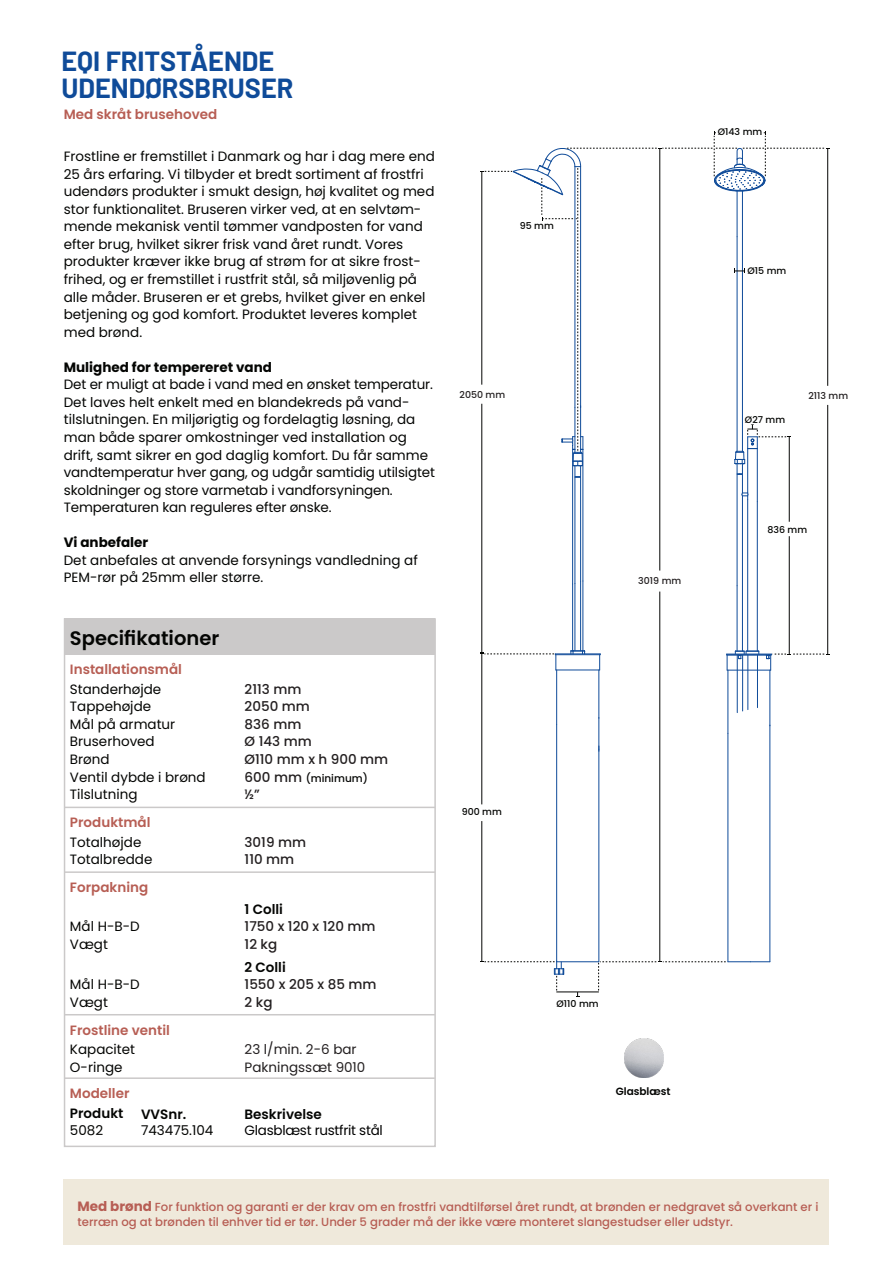
<style>
.page{position:relative;width:893px;height:1263px;background:#fff}
.page>*{position:absolute;margin:0;border:0;box-sizing:border-box;transform-origin:0 0}
.Rubrik{font:700 27px "Barlow";color:#0f4b99}
.Rubrik_1{font:600 19.5px "Poppins";color:#040503}
.Brød{font:13.5px/17.5px "Poppins";color:#040503}
.specifikationer_medium{font:500 13.5px "Poppins";color:#231f20}
.Specifikationer{font:600 13.5px "Poppins";color:#b75e54}
.Underubrik{font:700 13.5px "Poppins";color:#040503}
.Specifikationer-2{font:600 13.5px "Poppins";color:#040503}
.Brød-2{font:13.5px/17.5px "Poppins";color:#231f20}
.Brød-3{font:13.5px "Poppins";letter-spacing:-.02em;color:#000}
.Indhold{font:500 11.7px/15px "Poppins";color:#b75e54}
.specifikationer_medium-2{font:500 10.5px "Poppins";color:#040503}
.specifikationer_medium-3{font:600 10.5px "Poppins";color:#040503}
.t1{font:500 9.45px "Poppins";color:#040503}
.t2{font:500 9.45px "Poppins";color:#231f20}
.s1{font-size:13.5px;color:#231f20}
.s2{font-weight:700;font-size:13.5px}
</style>
<div class="page">
<div style="left:64px;top:618px;width:372px;height:529px;border:2px solid #cbc9c9"></div>
<div style="left:65px;top:618px;width:370px;height:37px;background:#cbc9c9"></div>
<hr style="left:64px;top:1014px;width:371px;height:1px;background:#cbc9c9">
<hr style="left:64px;top:1077px;width:371px;height:2px;background:#cbc9c9">
<hr style="left:64px;top:807px;width:371px;height:1px;background:#cbc9c9">
<hr style="left:64px;top:871px;width:371px;height:2px;background:#cbc9c9">
<hr style="left:557px;top:961px;width:42px;height:1px;background:#0f4b99">
<hr style="left:599px;top:746px;width:1px;height:216px;background:#0f4b99">
<hr style="left:556px;top:724px;width:1px;height:238px;background:#0f4b99">
<hr style="left:599px;top:717px;width:1px;height:32px;background:#0f4b99">
<hr style="left:555px;top:654px;width:45px;height:1px;background:#0f4b99">
<hr style="left:556px;top:670px;width:44px;height:1px;background:#0f4b99">
<hr style="left:572px;top:584px;width:1px;height:67px;background:#0f4b99">
<hr style="left:583px;top:581px;width:1px;height:70px;background:#0f4b99">
<svg style="left:571px;top:650px;width:14px;height:4px"></svg>
<svg style="left:599px;top:654px;width:2px;height:16px"></svg>
<hr style="left:599px;top:670px;width:1px;height:48px;background:#0f4b99">
<hr style="left:556px;top:670px;width:1px;height:54px;background:#0f4b99">
<hr style="left:580px;top:581px;width:1px;height:70px;background:#0f4b99">
<hr style="left:575px;top:583px;width:1px;height:68px;background:#0f4b99">
<hr style="left:572px;top:449px;width:1px;height:135px;background:#0f4b99">
<hr style="left:583px;top:449px;width:1px;height:132px;background:#0f4b99">
<hr style="left:580px;top:477px;width:1px;height:104px;background:#0f4b99">
<hr style="left:575px;top:477px;width:1px;height:106px;background:#0f4b99">
<hr style="left:757px;top:502px;width:1px;height:149px;background:#0f4b99">
<hr style="left:747px;top:500px;width:1px;height:151px;background:#0f4b99">
<hr style="left:737px;top:586px;width:1px;height:65px;background:#0f4b99">
<hr style="left:742px;top:586px;width:1px;height:65px;background:#0f4b99">
<hr style="left:757px;top:449px;width:1px;height:53px;background:#0f4b99">
<hr style="left:737px;top:474px;width:1px;height:112px;background:#0f4b99">
<hr style="left:742px;top:496px;width:1px;height:90px;background:#0f4b99">
<hr style="left:757px;top:655px;width:1px;height:53px;background:#0f4b99">
<hr style="left:748px;top:655px;width:1px;height:55px;background:#0f4b99">
<hr style="left:737px;top:655px;width:1px;height:58px;background:#0f4b99">
<hr style="left:742px;top:655px;width:1px;height:56px;background:#0f4b99">
<hr style="left:728px;top:733px;width:1px;height:229px;background:#0f4b99">
<hr style="left:770px;top:725px;width:1px;height:237px;background:#0f4b99">
<hr style="left:727px;top:670px;width:44px;height:1px;background:#0f4b99">
<hr style="left:728px;top:670px;width:1px;height:63px;background:#0f4b99">
<hr style="left:770px;top:670px;width:1px;height:56px;background:#0f4b99">
<hr style="left:727px;top:654px;width:44px;height:1px;background:#0f4b99">
<hr style="left:727px;top:655px;width:44px;height:1px;background:#0f4b99">
<svg style="left:735px;top:651px;width:24px;height:8px"></svg>
<svg style="left:726px;top:654px;width:2px;height:16px"></svg>
<hr style="left:556px;top:992px;width:43px;height:1px;background:#040503">
<svg style="left:576px;top:992px;width:3px;height:5px"></svg>
<hr style="left:482px;top:654px;width:1px;height:150px;background:#040503">
<hr style="left:482px;top:821px;width:1px;height:141px;background:#040503">
<svg style="left:480px;top:961px;width:85px;height:29px"></svg>
<hr style="left:789px;top:536px;width:1px;height:118px;background:#040503">
<hr style="left:789px;top:437px;width:1px;height:85px;background:#040503">
<hr style="left:482px;top:404px;width:1px;height:249px;background:#040503">
<svg style="left:480px;top:653px;width:77px;height:17px"></svg>
<hr style="left:827px;top:405px;width:1px;height:249px;background:#040503">
<svg style="left:766px;top:654px;width:63px;height:16px"></svg>
<hr style="left:659px;top:591px;width:1px;height:371px;background:#040503">
<svg style="left:598px;top:961px;width:172px;height:29px"></svg>
<hr style="left:659px;top:148px;width:1px;height:422px;background:#040503">
<svg style="left:480px;top:131px;width:349px;height:369px"></svg>
<img style="left:625px;top:1038px;width:39px;height:39px">
<div style="left:64px;top:1179px;width:765px;height:65px;background:#efe9db"></div>
<p class="Rubrik" style="left:61px;top:41px;width:214px">EQI FRITSTÅENDE</p>
<p class="Rubrik" style="left:61px;top:68px;width:233px">UDENDØRSBRUSER</p>
<p class="Specifikationer" style="left:64px;top:107px;width:155px">Med skråt brusehoved</p>
<p class="Brød" style="left:64px;top:148px;width:373px">Frostline er fremstillet i Danmark og har i dag mere end 25 års erfaring. Vi tilbyder et bredt sortiment af frostfri udendørs produkter i smukt design, høj kvalitet og med stor funktionalitet. Bruseren virker ved, at en selvtøm&shy;mende mekanisk ventil tømmer vandposten for vand efter brug, hvilket sikrer frisk vand året rundt. Vores produkter kræver ikke brug af strøm for at sikre frost&shy;frihed, og er fremstillet i rustfrit stål, så miljøvenlig på alle måder. Bruseren er et grebs, hvilket giver en enkel betjening og god komfort. Produktet leveres komplet med brønd.</p>
<p class="Underubrik" style="left:64px;top:359px;width:210px">Mulighed for tempereret vand</p>
<p class="Brød" style="left:64px;top:376px;width:373px">Det er muligt at bade i vand med en ønsket temperatur.<br>Det laves helt enkelt med en blandekreds på vand&shy;tilslutningen. En miljørigtig og fordelagtig løsning, da man både sparer omkostninger ved installation og drift, samt sikrer en god daglig komfort. Du får samme vandtemperatur hver gang, og udgår samtidig utilsigtet skoldninger og store varmetab i vandforsyningen.<br>Temperaturen kan reguleres efter ønske.</p>
<p class="Underubrik" style="left:64px;top:535px;width:86px">Vi anbefaler</p>
<p class="Brød" style="left:64px;top:551px;width:356px">Det anbefales at anvende forsynings vandledning af<br>PEM-rør på 25mm eller større.</p>
<p class="Rubrik_1" style="left:70px;top:627px;width:151px">Specifikationer</p>
<p class="Specifikationer" style="left:70px;top:662px;width:114px">Installationsmål</p>
<p class="Brød" style="left:70px;top:680px;width:93px">Standerhøjde</p>
<p class="Brød" style="left:70px;top:698px;width:83px">Tappehøjde</p>
<p class="Brød" style="left:70px;top:715px;width:107px">Mål på armatur</p>
<p class="Brød" style="left:70px;top:733px;width:86px">Bruserhoved</p>
<p class="Brød" style="left:70px;top:750px;width:41px">Brønd</p>
<p class="Brød" style="left:70px;top:768px;width:137px">Ventil dybde i brønd</p>
<p class="Brød" style="left:70px;top:786px;width:69px">Tilslutning</p>
<p class="Specifikationer" style="left:70px;top:815px;width:82px">Produktmål</p>
<p class="Brød" style="left:70px;top:833px;width:73px">Totalhøjde</p>
<p class="Brød" style="left:70px;top:851px;width:84px">Totalbredde</p>
<p class="Specifikationer" style="left:70px;top:879px;width:80px">Forpakning</p>
<p class="Brød" style="left:70px;top:918px;width:71px">Mål H-B-D</p>
<p class="Brød" style="left:70px;top:935px;width:39px">Vægt</p>
<p class="Brød" style="left:70px;top:976px;width:71px">Mål H-B-D</p>
<p class="Brød" style="left:70px;top:993px;width:39px">Vægt</p>
<p class="Specifikationer" style="left:70px;top:1022px;width:101px">Frostline ventil</p>
<p class="specifikationer_medium" style="left:245px;top:681px;width:58px">2113 mm</p>
<p class="specifikationer_medium" style="left:245px;top:699px;width:67px">2050 mm</p>
<p class="specifikationer_medium" style="left:245px;top:716px;width:58px">836 mm</p>
<p class="specifikationer_medium" style="left:245px;top:734px;width:69px">Ø 143 mm</p>
<p class="specifikationer_medium" style="left:245px;top:751px;width:145px">Ø110 mm x h 900 mm</p>
<p class="specifikationer_medium-2" style="left:245px;top:772px;width:125px"><span class="s1">600 mm</span> (minimum)</p>
<p class="specifikationer_medium" style="left:245px;top:786px;width:17px">½”</p>
<p class="specifikationer_medium" style="left:245px;top:834px;width:63px">3019 mm</p>
<p class="specifikationer_medium" style="left:245px;top:852px;width:51px">110 mm</p>
<p class="Specifikationer-2" style="left:245px;top:902px;width:40px">1 Colli</p>
<p class="specifikationer_medium" style="left:245px;top:919px;width:132px">1750 x 120 x 120 mm</p>
<p class="specifikationer_medium" style="left:245px;top:936px;width:34px">12 kg</p>
<p class="Specifikationer-2" style="left:245px;top:960px;width:43px">2 Colli</p>
<p class="specifikationer_medium" style="left:245px;top:977px;width:134px">1550 x 205 x 85 mm</p>
<p class="specifikationer_medium" style="left:245px;top:994px;width:29px">2 kg</p>
<p class="Brød" style="left:70px;top:1041px;width:67px">Kapacitet<br>O-ringe</p>
<p class="Brød-2" style="left:245px;top:1041px;width:122px">23 l/min. 2-6 bar<br>Pakningssæt 9010</p>
<p class="Specifikationer" style="left:70px;top:1085px;width:61px">Modeller</p>
<p class="Specifikationer-2" style="left:70px;top:1105px;width:55px">Produkt</p>
<p class="Specifikationer-2" style="left:141px;top:1107px;width:47px">VVSnr.</p>
<p class="Specifikationer-2" style="left:245px;top:1107px;width:79px">Beskrivelse</p>
<p class="Brød" style="left:70px;top:1122px;width:35px">5082</p>
<p class="Brød" style="left:141px;top:1122px;width:74px">743475.104</p>
<p class="Brød-3" style="left:245px;top:1123px;width:140px">Glasblæst rustfrit stål</p>
<p class="t1" style="left:520px;top:220px;width:36px">95 mm</p>
<p class="t1" style="left:718px;top:127px;width:46px">Ø143 mm</p>
<p class="t1" style="left:747px;top:265px;width:40px">Ø15 mm</p>
<p class="t2" style="left:460px;top:389px;width:47px">2050 mm</p>
<p class="t2" style="left:808px;top:390px;width:41px">2113 mm</p>
<p class="t1" style="left:745px;top:414px;width:42px">Ø27 mm</p>
<p class="t2" style="left:638px;top:576px;width:44px">3019 mm</p>
<p class="t1" style="left:767px;top:525px;width:41px">836 mm</p>
<p class="t1" style="left:462px;top:807px;width:42px">900 mm</p>
<p class="t1" style="left:557px;top:998px;width:44px">Ø110 mm</p>
<p class="specifikationer_medium-3" style="left:616px;top:1085px;width:56px">Glasblæst</p>
<p class="Indhold" style="left:78px;top:1200px;width:742px"><span class="s2">Med brønd</span> For funktion og garanti er der krav om en frostfri vandtilførsel året rundt, at brønden er nedgravet så overkant er i terræn og at brønden til enhver tid er tør. Under 5 grader må der ikke være monteret slangestudser eller udstyr.</p>
</div>
